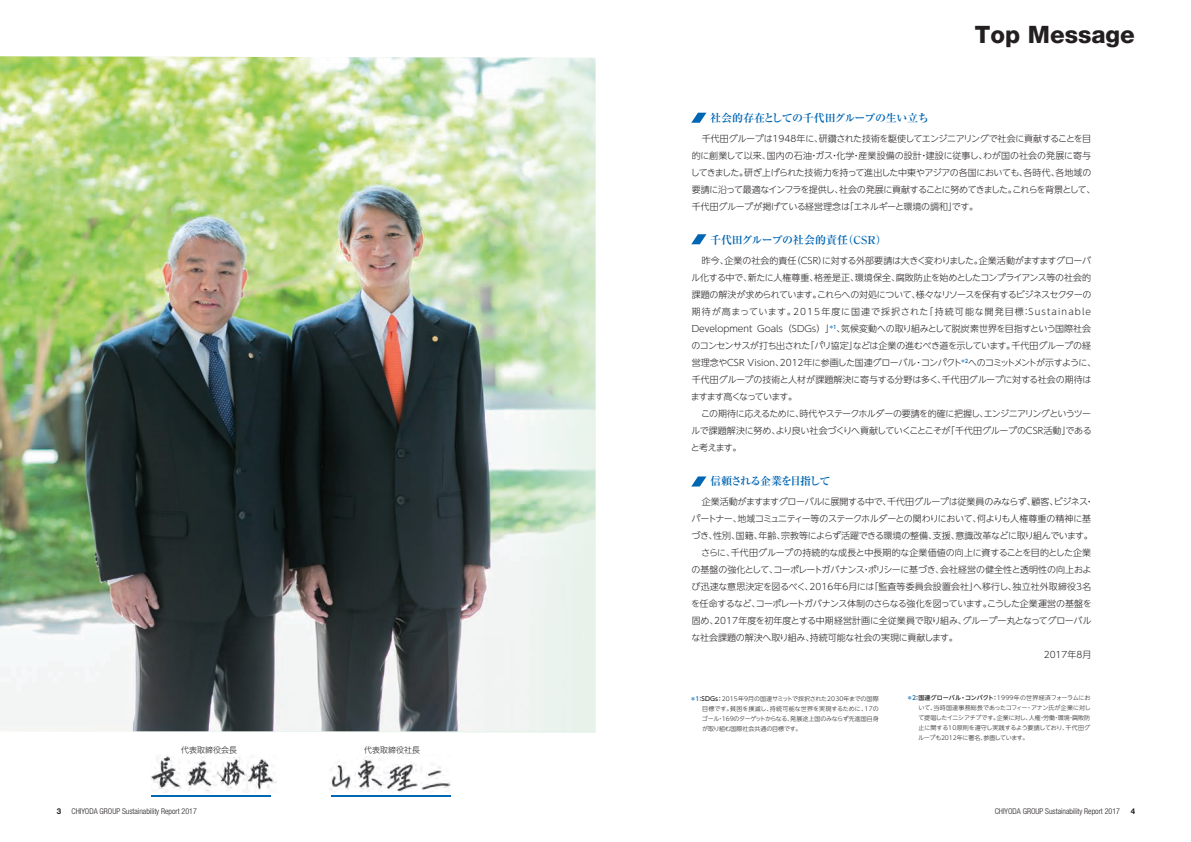
<style>
.page{position:relative;width:1191px;height:842px;background:#fff}
.page>*{position:absolute;margin:0;border:0;box-sizing:border-box;transform-origin:0 0}
.t1{font:800 24px "Helvetica Neue LT Std";color:#231f20}
.t2{font:700 11px "Ryumin Pr 5";letter-spacing:-.05em;color:#0166b3}
.t3{font:700 11px "Ryumin Pr 5";letter-spacing:-.01em;color:#0166b3}
.t4{font:700 11px "Ryumin Pr 5";letter-spacing:-.1em;color:#0166b3}
.t5{font:300 9px/17px "UD Shin Go NT Pro";letter-spacing:-.025em;color:#231f20}
.t6{font:300 9px "UD Shin Go NT Pro";letter-spacing:.01em;color:#231f20}
.t7{font:300 9px "UD Shin Go NT Pro";letter-spacing:-.05em;color:#231f20}
.t8{font:300 9px "UD Shin Go NT Pro";letter-spacing:-.055em;color:#231f20}
.t9{font:300 9px "UD Shin Go NT Pro";color:#231f20}
.t10{font:300 condensed 8px "Helvetica Neue LT Std";color:#231f20}
.t11{font:300 8px "UD Shin Go NT Pro";color:#231f20}
.t12{font:700 8px "Helvetica Neue LT Std";color:#231f20}
.t13{font:300 6px/10px "UD Shin Go NT Pro";letter-spacing:-.025em;color:#231f20;text-align:justify}
.s1{font-weight:500;color:#0166b3}
.s2{font-weight:500}
</style>
<div class="page">
<img style="left:0;top:56px;width:595px;height:675px">
<svg style="left:691px;top:113px;width:15px;height:10px"></svg>
<svg style="left:691px;top:234px;width:15px;height:10px"></svg>
<svg style="left:691px;top:476px;width:15px;height:10px"></svg>
<hr style="left:332px;top:795px;width:119px;height:2px;background:#0166b3">
<hr style="left:152px;top:795px;width:119px;height:2px;background:#0166b3">
<img style="left:330px;top:758px;width:121px;height:34px">
<img style="left:151px;top:756px;width:125px;height:36px">
<h1 class="t1" style="left:975px;top:21px;width:162px">Top Message</h1>
<p class="t11" style="left:181px;top:744px;width:57px">代表取締役会長</p>
<p class="t11" style="left:364px;top:744px;width:57px">代表取締役社長</p>
<p class="t2" style="left:710px;top:109px;width:220px">社会的存在としての千代田グループの生い立ち</p>
<p class="t5" style="left:690px;top:130px;width:406px;text-indent:11px">千代田グループは1948年に、研鑽された技術を駆使してエンジニアリングで社会に貢献することを目的に創業して以来、国内の石油・ガス・化学・産業設備の設計・建設に従事し、わが国の社会の発展に寄与してきました。研ぎ上げられた技術力を持って進出した中東やアジアの各国においても、各時代、各地域の要請に沿って最適なインフラを提供し、社会の発展に貢献することに努めてきました。これらを背景として、千代田グループが掲げている経営理念は「エネルギーと環境の調和」です。</p>
<p class="t3" style="left:710px;top:231px;width:178px">千代田グループの社会的責任（CSR）</p>
<p class="t5" style="left:691px;top:252px;width:406px;text-indent:11px">昨今、企業の社会的責任（CSR）に対する外部要請は大きく変わりました。企業活動がますますグローバル化する中で、新たに人権尊重、格差是正、環境保全、腐敗防止を始めとしたコンプライアンス等の社会的課題の解決が求められています。これらへの対処について、様々なリソースを保有するビジネスセクターの期待が高まっています。2015年度に国連で採択された「持続可能な開発目標：Sustainable Development Goals （SDGs）」<sup>＊1</sup>、気候変動への取り組みとして脱炭素世界を目指すという国際社会のコンセンサスが打ち出された「パリ協定」などは企業の進むべき道を示しています。千代田グループの経営理念やCSR Vision、2012年に参画した国連グローバル・コンパクト<sup>＊2</sup>へのコミットメントが示すように、千代田グループの技術と人材が課題解決に寄与する分野は多く、千代田グループに対する社会の期待はますます高くなっています。</p>
<p class="t5" style="left:691px;top:405px;width:402px;text-align:justify;text-indent:10px">この期待に応えるために、時代やステークホルダーの要請を的確に把握し、エンジニアリングというツールで課題解決に努め、より良い社会づくりへ貢献していくことこそが「千代田グループのCSR活動」であると考えます。</p>
<p class="t4" style="left:710px;top:472px;width:122px">信頼される企業を目指して</p>
<p class="t5" style="left:701px;top:493px;width:394px">企業活動がますますグローバルに展開する中で、千代田グループは従業員のみならず、顧客、ビジネス・</p>
<p class="t7" style="left:691px;top:511px;width:401px">パートナー、地域コミュニティー等のステークホルダーとの関わりにおいて、何よりも人権尊重の精神に基</p>
<p class="t5" style="left:691px;top:527px;width:403px">づき、性別、国籍、年齢、宗教等によらず活躍できる環境の整備、支援、意識改革などに取り組んでいます。</p>
<p class="t5" style="left:701px;top:544px;width:391px">さらに、千代田グループの持続的な成長と中長期的な企業価値の向上に資することを目的とした企業</p>
<p class="t5" style="left:691px;top:561px;width:401px">の基盤の強化として、コーポレートガバナンス・ポリシーに基づき、会社経営の健全性と透明性の向上およ</p>
<p class="t6" style="left:691px;top:579px;width:401px">び迅速な意思決定を図るべく、2016年6月には「監査等委員会設置会社」へ移行し、独立社外取締役3名</p>
<p class="t8" style="left:691px;top:596px;width:402px">を任命するなど、コーポレートガバナンス体制のさらなる強化を図っています。こうした企業運営の基盤を</p>
<p class="t5" style="left:691px;top:612px;width:401px">固め、2017年度を初年度とする中期経営計画に全従業員で取り組み、グループ一丸となってグローバル</p>
<p class="t5" style="left:691px;top:629px;width:268px">な社会課題の解決へ取り組み、持続可能な社会の実現に貢献します。</p>
<p class="t9" style="left:1043px;top:647px;width:49px">2017年8月</p>
<p class="t13" style="left:702px;top:693px;width:178px;text-indent:-12px"><span class="s1">＊1</span><span class="s2">：SDGs：</span>2015年9月の国連サミットで採択された2030年までの国際目標です。貧困を撲滅し、持続可能な世界を実現するために、17のゴール・169のターゲットからなる、発展途上国のみならず先進国自身が取り組む国際社会共通の目標です。</p>
<p class="t13" style="left:918px;top:692px;width:174px;text-indent:-12px"><span class="s1">＊2</span><span class="s2">：国連グローバル・コンパクト：</span>1999年の世界経済フォーラムにおいて、当時国連事務総長であったコフィー・アナン氏が企業に対して提唱したイニシアチブです。企業に対し、人権・労働・環境・腐敗防止に関する10原則を遵守し実践するよう要請しており、千代田グループも2012年に署名、参画しています。</p>
<p class="t12" style="left:57px;top:806px;width:6px">3</p>
<p class="t10" style="left:72px;top:806px;width:127px">CHIYODA GROUP Sustainability Report 2017</p>
<p class="t10" style="left:994px;top:806px;width:127px">CHIYODA GROUP Sustainability Report 2017</p>
<p class="t12" style="left:1130px;top:806px;width:6px">4</p>
</div>
